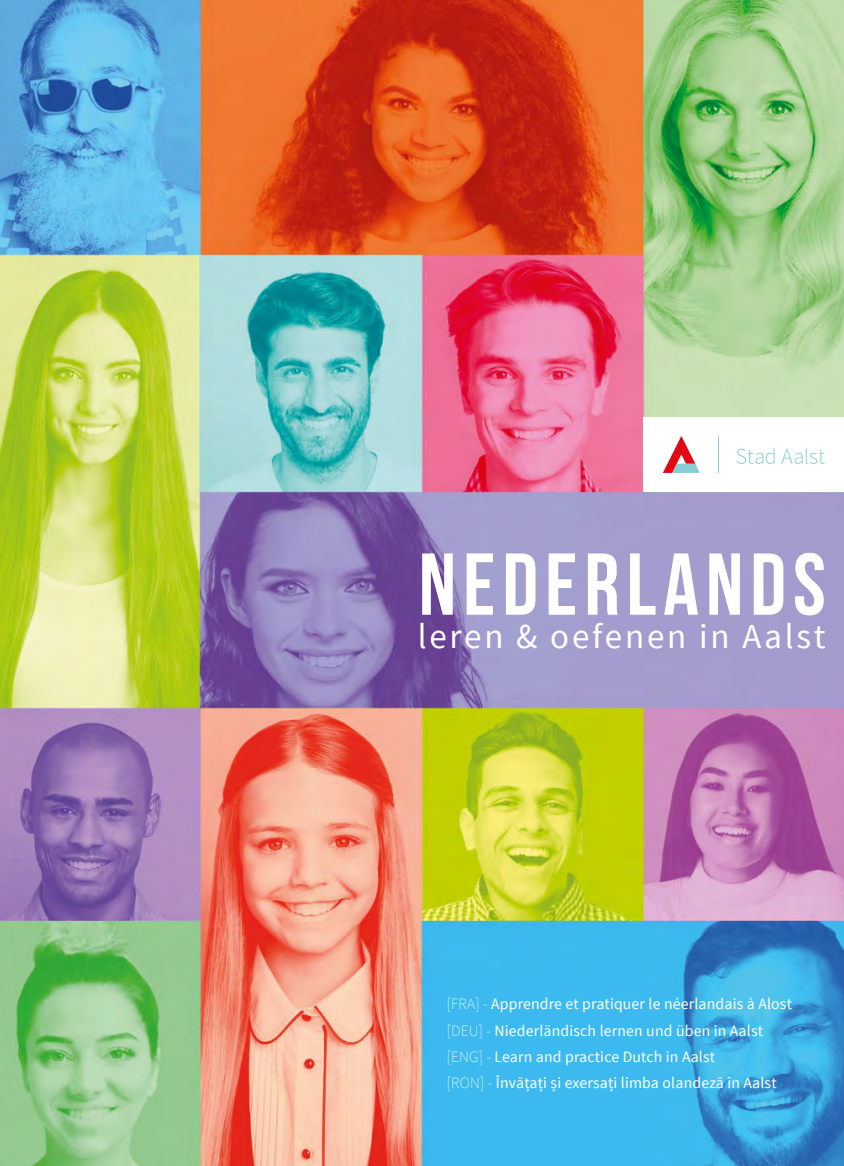
<style>
.page{position:relative;width:844px;height:1166px;background:#fff}
.page>*{position:absolute;margin:0;border:0;box-sizing:border-box;transform-origin:0 0}
._4_LOOPTEKST{font:700 87.5px "Bebas Neue";letter-spacing:.08em;color:#fff}
._4_LOOPTEKST-2{font:35px "Source Sans Pro";letter-spacing:.08em;color:#fff}
.basis_tekst{font:15.75px "Source Sans Pro";letter-spacing:.01em;color:#fff}
.s1{font-weight:200}
</style>
<div class="page">
<img style="left:0;top:0;width:843px;height:1166px">
<div style="left:644px;top:417px;width:199px;height:74px;background:#fff"></div>
<svg style="left:663px;top:436px;width:36px;height:37px"></svg>
<hr style="left:717px;top:436px;width:1px;height:37px;background:#88cdd3">
<svg style="left:736px;top:448px;width:38px;height:16px"></svg>
<svg style="left:781px;top:448px;width:43px;height:16px"></svg>
<p class="_4_LOOPTEKST" style="left:418px;top:536px;width:408px">NEDERLANDS</p>
<p class="_4_LOOPTEKST-2" style="left:417px;top:615px;width:409px">leren &amp; oefenen in Aalst</p>
<p class="basis_tekst" style="left:446px;top:994px;width:347px"><span class="s1">[FRA] -</span> Apprendre et pratiquer le néerlandais à Alost</p>
<p class="basis_tekst" style="left:446px;top:1021px;width:318px"><span class="s1">[DEU] -</span> Niederländisch lernen und üben in Aalst</p>
<p class="basis_tekst" style="left:446px;top:1047px;width:270px"><span class="s1">[ENG] -</span> Learn and practice Dutch in Aalst</p>
<p class="basis_tekst" style="left:446px;top:1073px;width:331px"><span class="s1">[RON] -</span> Învățați și exersați limba olandeză în Aalst</p>
</div>
